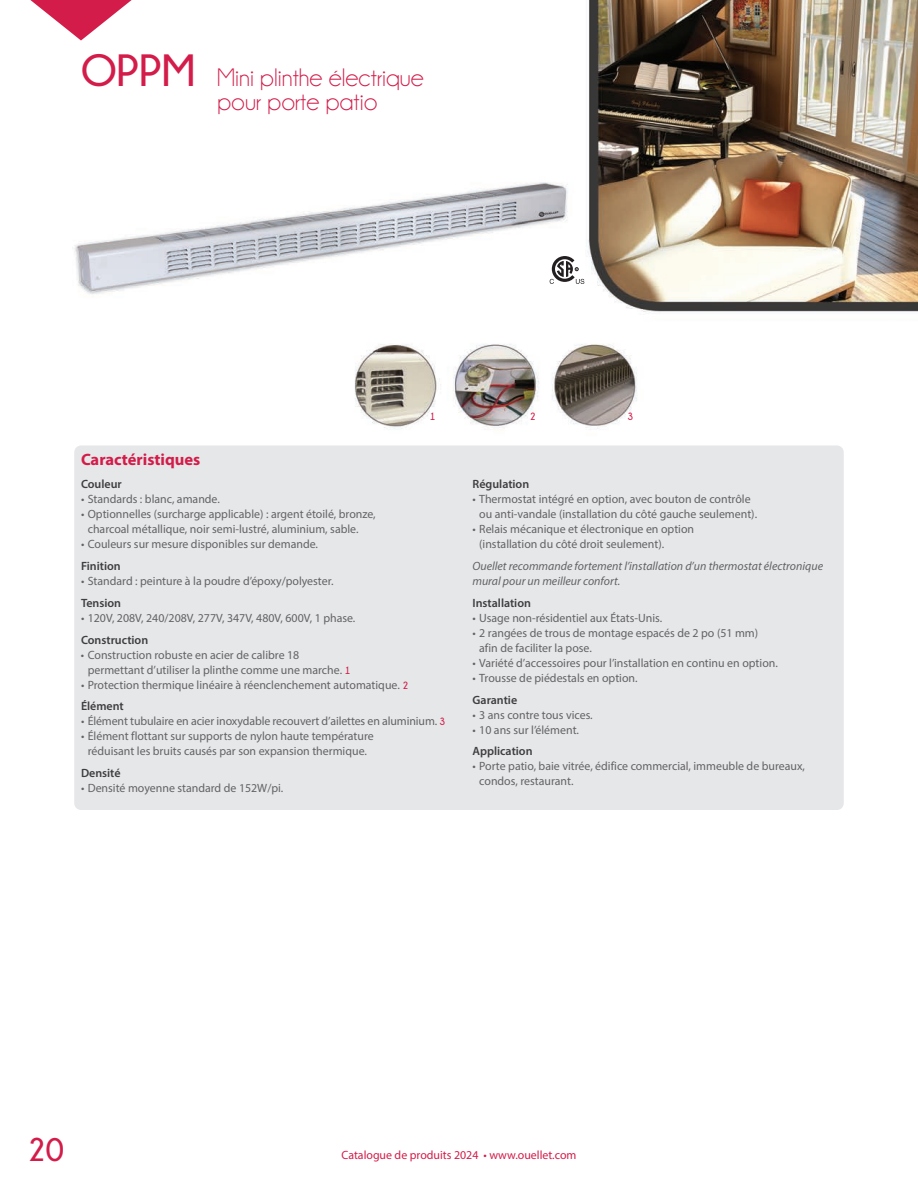
<style>
.page{position:relative;width:918px;height:1188px;background:#fff}
.page>*{position:absolute;margin:0;border:0;box-sizing:border-box;transform-origin:0 0}
.t1{font:700 45px "Champagne&Limousines";color:#d31c49}
.t2{font:700 33px "Champagne&Limousines";color:#d31c49}
.t3{font:25.5px/24px "Champagne&Limousines";color:#d31c49}
.t4{font:700 16.5px "Myriad Pro";color:#d31c49}
.t5{font:12px/15px "Myriad Pro";color:#636366}
.t6{font:italic 12px/15px "Myriad Pro";color:#636366}
.t7{font:600 12px "Myriad Pro";color:#3e3e3f}
.t8{font:12px "Myriad Pro";color:#d31c49}
.t9{font:700 10.5px "Champagne&Limousines";color:#d31c49}
.s1{font-family:"Champagne&Limousines";font-weight:700;font-size:10.5px;color:#d31c49}
.s2{font-weight:600;color:#3e3e3f}
</style>
<div class="page">
<img style="left:74px;top:0;width:844px;height:446px">
<div style="left:74px;top:446px;width:770px;height:364px;background:#e6e7e9;border-radius:7px"></div>
<svg style="left:550px;top:256px;width:34px;height:28px"></svg>
<svg style="left:30px;top:0;width:102px;height:40px"></svg>
<h1 class="t1" style="left:81px;top:45px;width:115px">OPPM</h1>
<h3 class="t3" style="left:217px;top:65px;width:208px">Mini plinthe électrique pour porte patio</h3>
<h3 class="t4" style="left:81px;top:450px;width:121px">Caractéristiques</h3>
<p class="t9" style="left:430px;top:411px;width:7px">1</p>
<p class="t9" style="left:530px;top:411px;width:7px">2</p>
<p class="t9" style="left:627px;top:411px;width:7px">3</p>
<p class="t7" style="left:81px;top:477px;width:42px">Couleur</p>
<p class="t5" style="left:81px;top:492px;width:140px">• Standards : blanc, amande.</p>
<p class="t5" style="left:88px;top:507px;width:290px;text-indent:-7px">• Optionnelles (surcharge applicable) : argent étoilé, bronze, charcoal métallique, noir semi-lustré, aluminium, sable.</p>
<p class="t5" style="left:81px;top:537px;width:239px">• Couleurs sur mesure disponibles sur demande.</p>
<p class="t7" style="left:81px;top:558px;width:41px">Finition</p>
<p class="t5" style="left:81px;top:573px;width:254px">• Standard : peinture à la poudre d’époxy/polyester.</p>
<p class="t7" style="left:81px;top:595px;width:42px">Tension</p>
<p class="t5" style="left:81px;top:610px;width:276px">• 120V, 208V, 240/208V, 277V, 347V, 480V, 600V, 1 phase.</p>
<p class="t7" style="left:81px;top:632px;width:69px">Construction</p>
<p class="t5" style="left:88px;top:647px;width:264px;text-indent:-7px">• Construction robuste en acier de calibre 18 permettant d’utiliser la plinthe comme une marche. <span class="s1">1</span></p>
<p class="t5" style="left:81px;top:673px;width:329px;line-height:21.8px">• Protection thermique linéaire à réenclenchement automatique. <span class="s1">2<br></span><span class="s2">Élément</span></p>
<p class="t5" style="left:81px;top:714px;width:366px">• Élément tubulaire en acier inoxydable recouvert d’ailettes en aluminium. <span class="s1">3</span></p>
<p class="t5" style="left:81px;top:729px;width:294px;text-align:center">• Élément flottant sur supports de nylon haute température réduisant les bruits causés par son expansion thermique.</p>
<p class="t7" style="left:81px;top:765px;width:41px">Densité</p>
<p class="t5" style="left:81px;top:780px;width:204px">• Densité moyenne standard de 152W/pi.</p>
<p class="t7" style="left:472px;top:477px;width:58px">Régulation</p>
<p class="t5" style="left:472px;top:492px;width:286px;text-align:center">• Thermostat intégré en option, avec bouton de contrôle ou anti-vandale (installation du côté gauche seulement).</p>
<p class="t5" style="left:479px;top:522px;width:216px;text-indent:-7px">• Relais mécanique et électronique en option (installation du côté droit seulement).</p>
<p class="t6" style="left:472px;top:558px;width:352px">Ouellet recommande fortement l’installation d’un thermostat électronique mural pour un meilleur confort.</p>
<p class="t7" style="left:472px;top:595px;width:60px">Installation</p>
<p class="t5" style="left:472px;top:610px;width:191px">• Usage non-résidentiel aux États-Unis.</p>
<p class="t5" style="left:479px;top:625px;width:281px;text-indent:-7px">• 2 rangées de trous de montage espacés de 2 po (51 mm) afin de faciliter la pose.</p>
<p class="t5" style="left:472px;top:655px;width:307px">• Variété d’accessoires pour l’installation en continu en option.</p>
<p class="t5" style="left:472px;top:670px;width:167px">• Trousse de piédestals en option.</p>
<p class="t7" style="left:472px;top:692px;width:46px">Garantie</p>
<p class="t5" style="left:473px;top:707px;width:122px">• 3 ans contre tous vices.</p>
<p class="t5" style="left:472px;top:722px;width:108px">• 10 ans sur l’élément.</p>
<p class="t7" style="left:472px;top:744px;width:62px">Application</p>
<p class="t5" style="left:479px;top:759px;width:327px;text-indent:-7px">• Porte patio, baie vitrée, édifice commercial, immeuble de bureaux, condos, restaurant.</p>
<h2 class="t2" style="left:27px;top:1131px;width:38px">20</h2>
<p class="t8" style="left:342px;top:1147px;width:236px">Catalogue de produits 2024 • www.ouellet.com</p>
</div>
